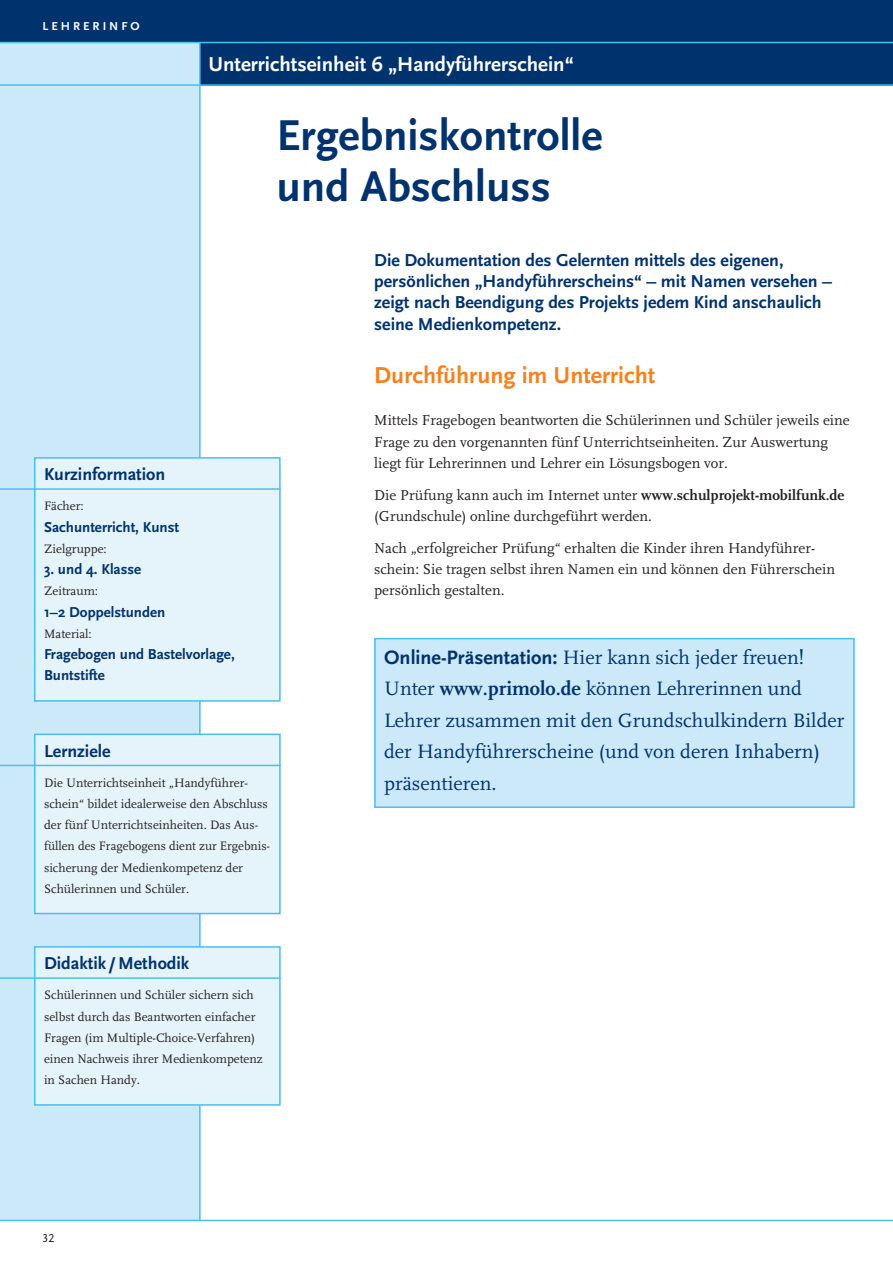
<style>
.page{position:relative;width:893px;height:1263px;background:#fff}
.page>*{position:absolute;margin:0;border:0;box-sizing:border-box;transform-origin:0 0}
.t1{font:700 45px/51px "Scala Sans";color:#00326d}
.t2{font:700 24px "Scala Sans";color:#f58220}
.t3{font:700 21px "Scala Sans";color:#fff}
.t4{font:20.25px/31.5px "FF Scala";color:#00326d}
.t5{font:700 18px/21.3px "Scala Sans";color:#00326d}
.t6{font:15px/21.3px "FF Scala";color:#231f20}
.t7{font:700 15px/21.3px "Scala Sans";color:#00326d}
.t8{font:12.75px/21.3px "FF Scala";color:#231f20}
.t9{font:700 12px "Scala Sans";letter-spacing:.25em;color:#fff}
.t10{font:12px "Scala Sans Caps";color:#231f20}
.s1{font-weight:700}
.s2{font-family:"Scala Sans";font-weight:700}
</style>
<div class="page">
<div style="left:0;top:0;width:893px;height:85px;background:#00326d"></div>
<div style="left:0;top:43px;width:200px;height:42px;background:#cce9f9"></div>
<div style="left:0;top:85px;width:200px;height:1135px;background:#cce9f9"></div>
<hr style="left:0;top:42px;width:893px;height:1px;background:#4abfee">
<hr style="left:0;top:84px;width:893px;height:2px;background:#4abfee">
<hr style="left:199px;top:43px;width:2px;height:1177px;background:#4abfee">
<hr style="left:0;top:1220px;width:893px;height:1px;background:#4abfee">
<div style="left:35px;top:458px;width:245px;height:243px;background:#e5f4fb"></div>
<div style="left:34px;top:457px;width:247px;height:245px;border:2px solid #4abfee"></div>
<hr style="left:0;top:488px;width:281px;height:2px;background:#4abfee">
<div style="left:35px;top:734px;width:245px;height:179px;background:#e5f4fb"></div>
<div style="left:34px;top:733px;width:247px;height:181px;border:2px solid #4abfee"></div>
<hr style="left:0;top:765px;width:281px;height:1px;background:#4abfee">
<div style="left:35px;top:947px;width:245px;height:158px;background:#e5f4fb"></div>
<div style="left:34px;top:946px;width:247px;height:160px;border:2px solid #4abfee"></div>
<hr style="left:0;top:977px;width:281px;height:2px;background:#4abfee">
<div style="left:375px;top:639px;width:479px;height:168px;background:#cce9f9"></div>
<div style="left:374px;top:638px;width:481px;height:170px;border:2px solid #4abfee"></div>
<p class="t9" style="left:43px;top:20px;width:99px">Leh rerinfo</p>
<h3 class="t3" style="left:208px;top:53px;width:367px">Unterrichtseinheit 6 „Handyführerschein“</h3>
<h1 class="t1" style="left:276px;top:111px;width:327px">Ergebniskontrolle und Abschluss</h1>
<p class="t5" style="left:44px;top:464px;width:123px">Kurzinformation</p>
<p class="t8" style="left:44px;top:496px;width:41px">Fächer:</p>
<p class="t7" style="left:44px;top:516px;width:137px">Sachunterricht, Kunst</p>
<p class="t8" style="left:44px;top:538px;width:64px">Zielgruppe:</p>
<p class="t7" style="left:44px;top:559px;width:99px">3. und 4. Klasse</p>
<p class="t8" style="left:44px;top:581px;width:56px">Zeitraum:</p>
<p class="t7" style="left:44px;top:601px;width:123px">1–2 Doppelstunden</p>
<p class="t8" style="left:44px;top:623px;width:49px">Material:</p>
<p class="t7" style="left:44px;top:644px;width:192px">Fragebogen und Bastelvorlage,<br>Buntstifte</p>
<p class="t5" style="left:44px;top:741px;width:68px">Lernziele</p>
<p class="t8" style="left:44px;top:772px;width:228px">Die Unterrichtseinheit „Handyführer&shy;schein“ bildet idealerweise den Abschluss der fünf Unterrichtseinheiten. Das Aus&shy;füllen des Fragebogens dient zur Ergebnis&shy;sicherung der Medienkompetenz der Schülerinnen und Schüler.</p>
<p class="t5" style="left:44px;top:953px;width:147px">Didaktik /Methodik</p>
<p class="t8" style="left:44px;top:985px;width:220px">Schülerinnen und Schüler sichern sich selbst durch das Beantworten einfacher Fragen (im Multiple-Choice-Verfahren) einen Nachweis ihrer Medienkompetenz in Sachen Handy.</p>
<p class="t10" style="left:43px;top:1232px;width:13px">32</p>
<p class="t5" style="left:374px;top:250px;width:459px">Die Dokumentation des Gelernten mittels des eigenen, persönlichen „Handyführerscheins“ – mit N amen versehen – zeigt nach Beendigung des Projekts jedem Kind anschaulich seine Medienkompetenz.</p>
<h2 class="t2" style="left:374px;top:362px;width:283px">Durchführung im Unterricht</h2>
<p class="t6" style="left:374px;top:410px;width:477px">Mittels Fragebogen beantworten die Schülerinnen und Schüler jeweils eine<br>Frage zu den vorgenannten fünf Unterrichtseinheiten. Zur Auswertung liegt für Lehrerinnen und Lehrer ein Lösungsbogen vor.</p>
<p class="t6" style="left:374px;top:484px;width:472px">Die Prüfung kann auch im Internet unter <span class="s1">www.schulprojekt-mobilfunk.de </span>(Grundschule) online durchgeführt werden.</p>
<p class="t6" style="left:374px;top:537px;width:462px">Nach „erfolgreicher Prüfung“ erhalten die Kinder ihren Handyführer&shy;schein: Sie tragen selbst ihren Namen ein und können den Führerschein persönlich gestalten.</p>
<h3 class="t4" style="left:384px;top:642px;width:462px"><span class="s2">Online-Präsentation:</span> Hier kann sich jeder freuen!<br>Unter <span class="s1">www.primolo.de</span> können Lehrerinnen und Lehrer zusammen mit den Grundschulkindern Bilder der Handyführerscheine (und von deren Inhabern) präsentieren.</h3>
</div>
